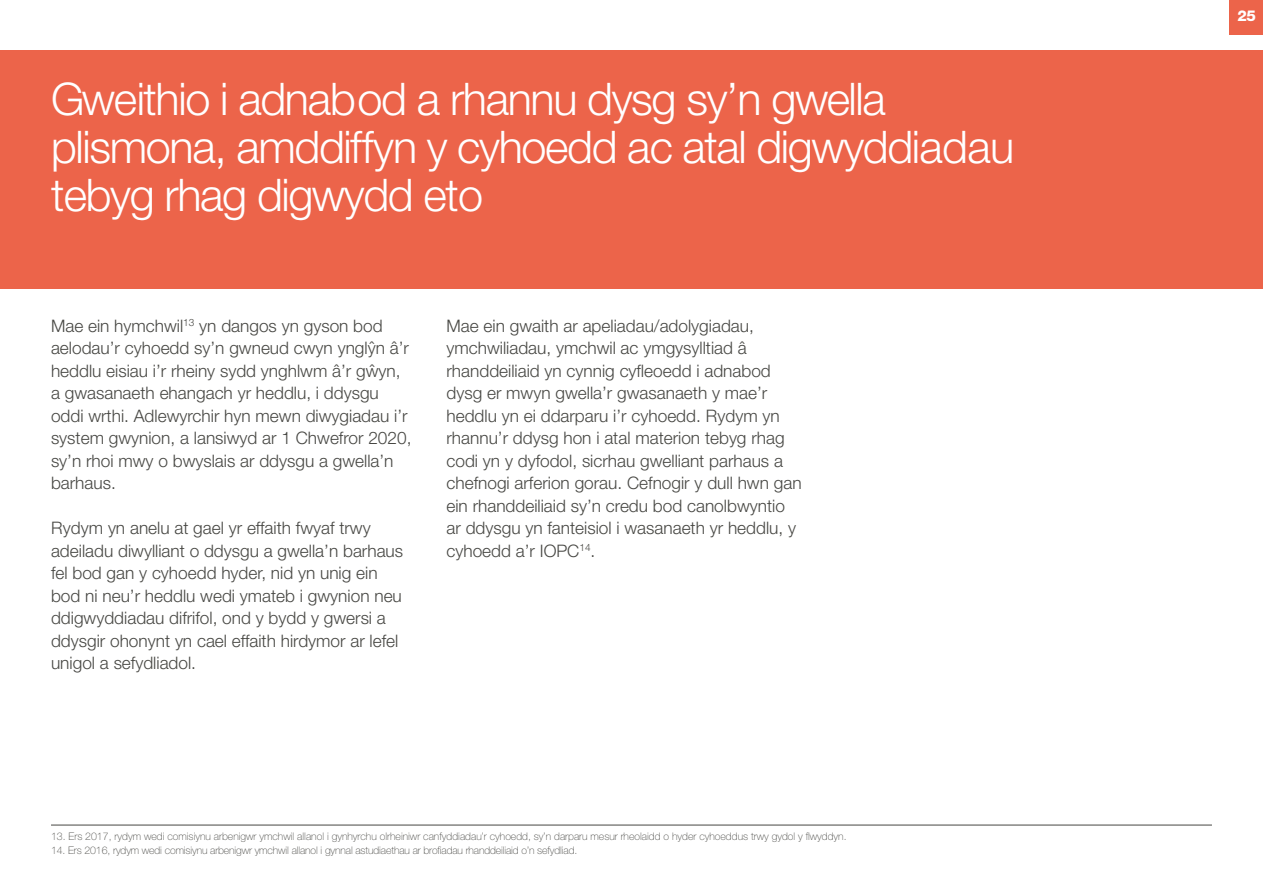
<style>
.page{position:relative;width:1263px;height:893px;background:#fff}
.page>*{position:absolute;margin:0;border:0;box-sizing:border-box;transform-origin:0 0}
.t1{font:300 45px/48px "Helvetica Neue LT Pro";letter-spacing:-.03em;color:#fff}
.t2{font:300 17.25px/22.5px "Helvetica Neue LT Pro";color:#474743}
.t3{font:800 15px "Helvetica Neue LT Pro";color:#fff}
.t4{font:100 10.5px "Helvetica Neue LT Pro";color:#474743}
</style>
<div class="page">
<div style="left:0;top:50px;width:1263px;height:239px;background:#ec644a"></div>
<hr style="left:51px;top:825px;width:1161px;height:1px;background:#474743">
<div style="left:1229px;top:0;width:34px;height:34px;background:#ec644a"></div>
<h1 class="t1" style="left:51px;top:74px;width:965px">Gweithio i adnabod a rhannu dysg sy’n gwella plismona, amddiffyn y cyhoedd ac atal digwyddiadau tebyg rhag digwydd eto</h1>
<p class="t2" style="left:51px;top:314px;width:362px">Mae ein hymchwil<sup>13</sup> yn dangos yn gyson bod aelodau’r cyhoedd sy’n gwneud cwyn ynglŷn â’r heddlu eisiau i’r rheiny sydd ynghlwm â’r gŵyn, a gwasanaeth ehangach yr heddlu, i ddysgu oddi wrthi. Adlewyrchir hyn mewn diwygiadau i’r system gwynion, a lansiwyd ar 1 Chwefror 2020, sy’n rhoi mwy o bwyslais ar ddysgu a gwella’n barhaus.</p>
<p class="t2" style="left:51px;top:516px;width:354px">Rydym yn anelu at gael yr effaith fwyaf trwy adeiladu diwylliant o ddysgu a gwella’n barhaus fel bod gan y cyhoedd hyder, nid yn unig ein bod ni neu’r heddlu wedi ymateb i gwynion neu ddigwyddiadau difrifol, ond y bydd y gwersi a ddysgir ohonynt yn cael effaith hirdymor ar lefel unigol a sefydliadol.</p>
<p class="t2" style="left:446px;top:314px;width:357px">Mae ein gwaith ar apeliadau/adolygiadau, ymchwiliadau, ymchwil ac ymgysylltiad â rhanddeiliaid yn cynnig cyfleoedd i adnabod dysg er mwyn gwella’r gwasanaeth y mae’r heddlu yn ei ddarparu i’r cyhoedd. Rydym yn rhannu’r ddysg hon i atal materion tebyg rhag codi yn y dyfodol, sicrhau gwelliant parhaus a chefnogi arferion gorau. Cefnogir y dull hwn gan ein rhanddeiliaid sy’n credu bod canolbwyntio ar ddysgu yn fanteisiol i wasanaeth yr heddlu, y cyhoedd a’r IOPC<sup>14</sup>.</p>
<p class="t4" style="left:51px;top:830px;width:797px">13. Ers 2017, rydym wedi comisiynu arbenigwr ymchwil allanol i gynhyrchu olrheiniwr canfyddiadau’r cyhoedd, sy’n darparu mesur rheolaidd o hyder cyhoeddus trwy gydol y flwyddyn.</p>
<p class="t4" style="left:51px;top:844px;width:528px">14. Ers 2016, rydym wedi comisiynu arbenigwr ymchwil allanol i gynnal astudiaethau ar brofiadau rhanddeiliaid o’n sefydliad.</p>
<p class="t3" style="left:1237px;top:7px;width:20px">25</p>
</div>
